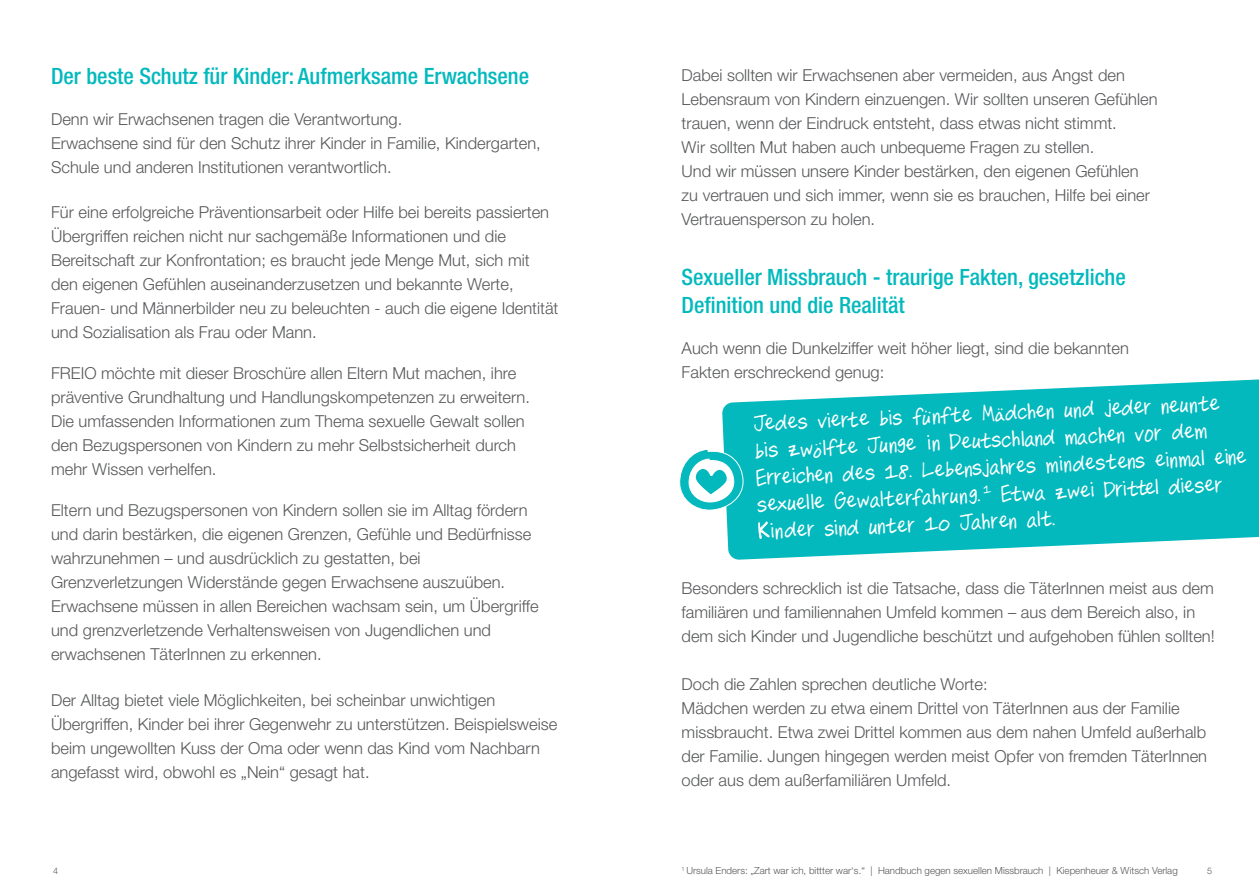
<style>
.page{position:relative;width:1259px;height:893px;background:#fff}
.page>*{position:absolute;margin:0;border:0;box-sizing:border-box;transform-origin:0 0}
.t1{font:22.5px/26.8px "All That Matters";color:#fff}
.t2{font:500 condensed 22.5px/28.5px "Helvetica Neue LT Std";color:#03b9bd}
.t3{font:300 16.5px/24px "Helvetica Neue LT";color:#57585a}
.t4{font:300 9.75px "Helvetica Neue LT";color:#57585a}
.t5{font:300 9px "Helvetica Neue LT";color:#57585a}
</style>
<div class="page">
<svg style="left:722px;top:379px;width:537px;height:181px;background:#25c2c5"></svg>
<svg style="left:679px;top:448px;width:65px;height:63px"></svg>
<h1 class="t2" style="left:51px;top:61px;width:480px">Der beste Schutz für Kinder: Aufmerksame Erwachsene</h1>
<p class="t3" style="left:51px;top:107px;width:491px">Denn wir Erwachsenen tragen die Verantwortung.<br>Erwachsene sind für den Schutz ihrer Kinder in Familie, Kindergarten,<br>Schule und anderen Institutionen verantwortlich.</p>
<p class="t3" style="left:51px;top:200px;width:509px">Für eine erfolgreiche Präventionsarbeit oder Hilfe bei bereits passierten Übergriffen reichen nicht nur sachgemäße Informationen und die Bereitschaft zur Konfrontation; es braucht jede Menge Mut, sich mit den eigenen Gefühlen auseinanderzusetzen und bekannte Werte, Frauen- und Männerbilder neu zu beleuchten - auch die eigene Identität und Sozialisation als Frau oder Mann.</p>
<p class="t3" style="left:51px;top:361px;width:480px">FREIO möchte mit dieser Broschüre allen Eltern Mut machen, ihre präventive Grundhaltung und Handlungskompetenzen zu erweitern.<br>Die umfassenden Informationen zum Thema sexuelle Gewalt sollen den Bezugspersonen von Kindern zu mehr Selbstsicherheit durch mehr Wissen verhelfen.</p>
<p class="t3" style="left:51px;top:498px;width:489px">Eltern und Bezugspersonen von Kindern sollen sie im Alltag fördern und darin bestärken, die eigenen Grenzen, Gefühle und Bedürfnisse wahrzunehmen – und ausdrücklich zu gestatten, bei Grenzverletzungen Widerstände gegen Erwachsene auszuüben.<br>Erwachsene müssen in allen Bereichen wachsam sein, um Übergriffe und grenzverletzende Verhaltensweisen von Jugendlichen und erwachsenen TäterInnen zu erkennen.</p>
<p class="t3" style="left:51px;top:687px;width:508px">Der Alltag bietet viele Möglichkeiten, bei scheinbar unwichtigen Übergriffen, Kinder bei ihrer Gegenwehr zu unterstützen. Beispielsweise beim ungewollten Kuss der Oma oder wenn das Kind vom Nachbarn angefasst wird, obwohl es „Nein“ gesagt hat.</p>
<p class="t3" style="left:681px;top:63px;width:477px">Dabei sollten wir Erwachsenen aber vermeiden, aus Angst den Lebensraum von Kindern einzuengen. Wir sollten unseren Gefühlen trauen, wenn der Eindruck entsteht, dass etwas nicht stimmt.<br>Wir sollten Mut haben auch unbequeme Fragen zu stellen.<br>Und wir müssen unsere Kinder bestärken, den eigenen Gefühlen zu vertrauen und sich immer, wenn sie es brauchen, Hilfe bei einer Vertrauensperson zu holen.</p>
<h1 class="t2" style="left:681px;top:262px;width:446px">Sexueller Missbrauch - traurige Fakten, gesetzliche<br>Definition und die Realität</h1>
<p class="t3" style="left:681px;top:336px;width:449px">Auch wenn die Dunkelziffer weit höher liegt, sind die bekannten<br>Fakten erschreckend genug:</p>
<p class="t1" style="left:752px;top:412px;width:492px;rotate:-3deg">Jedes vierte bis fünfte Mädchen und jeder neunte bis zwölfte Junge in Deutschland machen vor dem Erreichen des 18. Lebensjahres mindestens einmal eine sexuelle Gewalterfahrung. <sup>1</sup> Etwa zwei Drittel dieser Kinder sind unter 10 Jahren alt.</p>
<p class="t3" style="left:681px;top:576px;width:534px">Besonders schrecklich ist die Tatsache, dass die TäterInnen meist aus dem familiären und familiennahen Umfeld kommen – aus dem Bereich also, in dem sich Kinder und Jugendliche beschützt und aufgehoben fühlen sollten!</p>
<p class="t3" style="left:681px;top:672px;width:527px">Doch die Zahlen sprechen deutliche Worte:<br>Mädchen werden zu etwa einem Drittel von TäterInnen aus der Familie missbraucht. Etwa zwei Drittel kommen aus dem nahen Umfeld außerhalb der Familie. Jungen hingegen werden meist Opfer von fremden TäterInnen oder aus dem außerfamiliären Umfeld.</p>
<p class="t5" style="left:53px;top:865px;width:7px">4</p>
<p class="t4" style="left:681px;top:865px;width:498px"><sup>1</sup> Ursula Enders: „Zart war ich, bittter war‘s.“ | Handbuch gegen sexuellen Missbrauch | Kiepenheuer &amp; Witsch Verlag</p>
<p class="t5" style="left:1207px;top:865px;width:7px">5</p>
</div>
